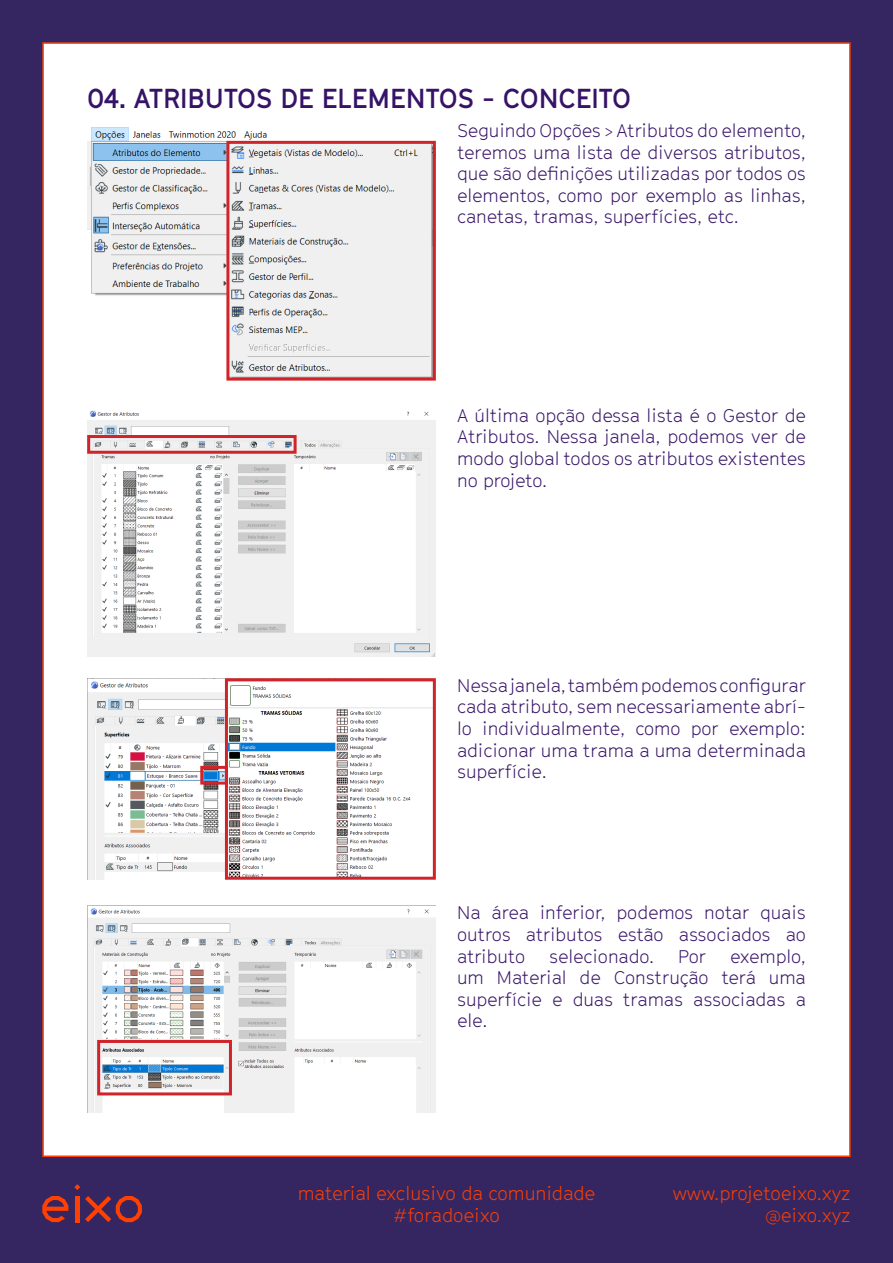
<style>
.page{position:relative;width:893px;height:1263px;background:#fff}
.page>*{position:absolute;margin:0;border:0;box-sizing:border-box;transform-origin:0 0}
.t1{font:700 27px "GT Cinetype";color:#361366}
.t2{font:300 18.6px/22.4px "GT Cinetype";color:#ff4000;text-align:right}
.t3{font:300 18px/21.6px "GT Cinetype";color:#361366;text-align:justify}
</style>
<div class="page">
<div style="left:0;top:0;width:42px;height:1263px;background:#352662"></div>
<div style="left:851px;top:0;width:42px;height:1263px;background:#352662"></div>
<div style="left:31px;top:0;width:862px;height:42px;background:#352662"></div>
<div style="left:31px;top:1157px;width:862px;height:106px;background:#352662"></div>
<img style="left:87px;top:410px;width:349px;height:246px">
<img style="left:87px;top:678px;width:345px;height:202px">
<img style="left:87px;top:906px;width:349px;height:206px">
<img style="left:87px;top:127px;width:349px;height:250px">
<div style="left:226px;top:141px;width:210px;height:240px;border:3px solid #d1232a"></div>
<div style="left:87px;top:435px;width:210px;height:19px;border:3px solid #d1232a"></div>
<div style="left:200px;top:766px;width:28px;height:18px;border:3px solid #d1232a"></div>
<div style="left:97px;top:1040px;width:135px;height:55px;border:3px solid #d1232a"></div>
<div style="left:225px;top:678px;width:211px;height:202px;border:3px solid #d1232a"></div>
<svg style="left:42px;top:1196px;width:26px;height:26px"></svg>
<svg style="left:74px;top:1184px;width:6px;height:6px"></svg>
<hr style="left:75px;top:1196px;width:4px;height:26px;background:#ff4000">
<svg style="left:85px;top:1196px;width:57px;height:26px"></svg>
<p class="t1" style="left:87px;top:82px;width:545px">04. ATRIBUTOS DE ELEMENTOS - CONCEITO</p>
<p class="t3" style="left:457px;top:120px;width:350px">Seguindo Opções &gt; Atributos do elemento, teremos uma lista de diversos atributos, que são defnições utilizadas por todos os elementos, como por exemplo as linhas, canetas, tramas, superfícies, etc.</p>
<p class="t3" style="left:457px;top:404px;width:350px">A última opção dessa lista é o Gestor de Atributos. Nessa janela, podemos ver de modo global todos os atributos existentes no projeto.</p>
<p class="t3" style="left:457px;top:674px;width:350px">Nessa janela, também podemos confgurar cada atributo, sem necessariamente abrí&shy;lo individualmente, como por exemplo: adicionar uma trama a uma determinada superfície.</p>
<p class="t3" style="left:457px;top:902px;width:350px">Na área inferior, podemos notar quais outros atributos estão associados ao atributo</p>
<p class="t3" style="left:457px;top:945px;width:350px;text-indent:273px">exemplo, um Material de Construção terá uma superfície e duas tramas associadas a ele.</p>
<p class="t3" style="left:549px;top:945px;width:106px">selecionado.</p>
<p class="t3" style="left:678px;top:945px;width:29px">Por</p>
<p class="t2" style="left:298px;top:1182px;width:299px;text-align:center">material exclusivo da comunidade #foradoeixo</p>
<p class="t2" style="left:673px;top:1182px;width:179px">www.projetoeixo.xyz @eixo.xyz</p>
</div>
